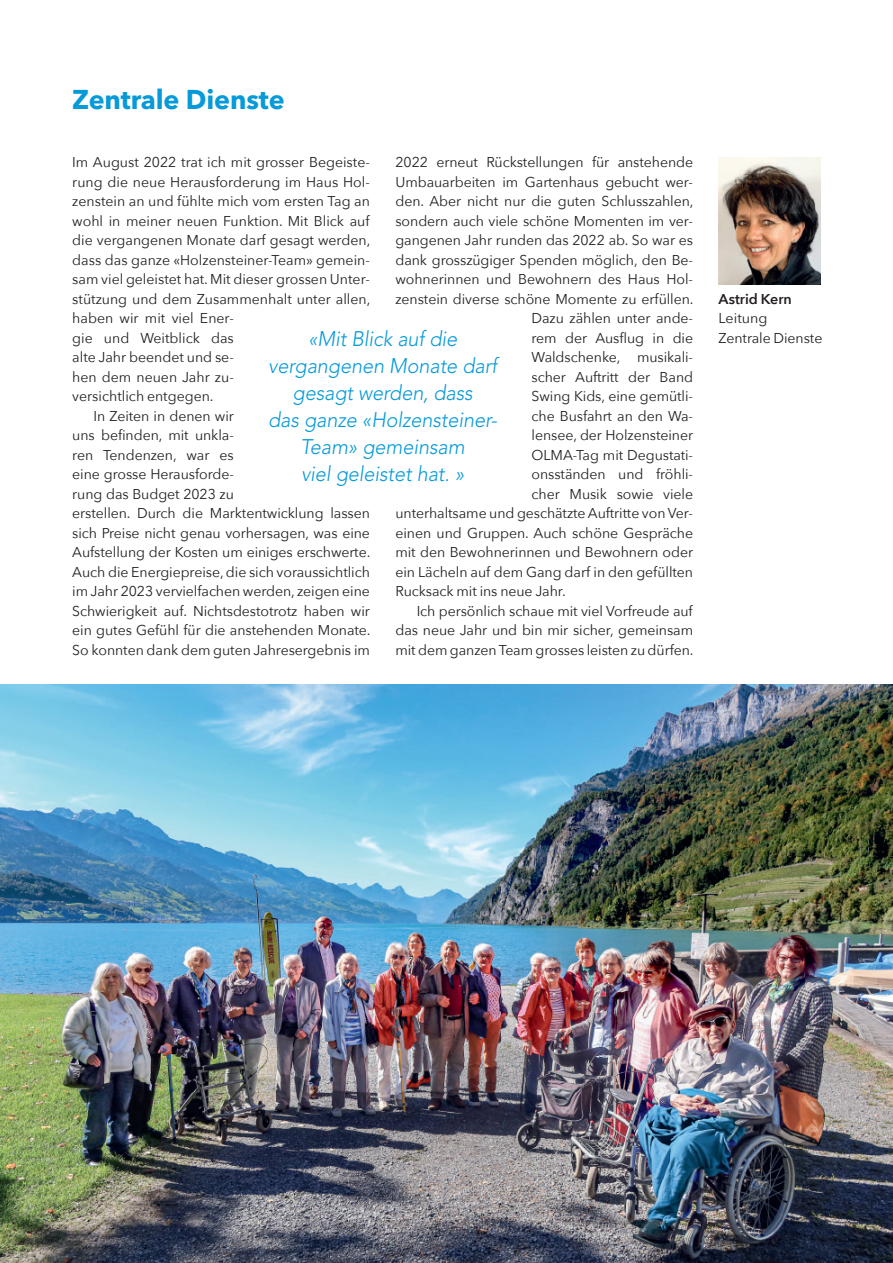
<style>
.page{position:relative;width:893px;height:1263px;background:#fff}
.page>*{position:absolute;margin:0;border:0;box-sizing:border-box;transform-origin:0 0}
.t1{font:700 27px "Avenir Next LT Pro";letter-spacing:-.005em;color:#069ad9}
.t2{font:italic 300 21px/27px "Avenir LT Std";letter-spacing:-.005em;color:#069ad9;text-align:center;scale:.95 1}
.t3{font:14.25px "Avenir Next";letter-spacing:-.005em;color:#231f20}
.t4{font:600 14.25px "Avenir Next";color:#231f20}
</style>
<div class="page">
<img style="left:719px;top:157px;width:102px;height:127px">
<img style="left:0;top:684px;width:893px;height:579px">
<h1 class="t1" style="left:72px;top:83px;width:214px">Zentrale Dienste</h1>
<p class="t3" style="left:395px;top:150px;width:299px">2022 erneut Rückstellungen für anstehende</p>
<p class="t3" style="left:395px;top:170px;width:299px">Umbauarbeiten im Gartenhaus gebucht wer-</p>
<p class="t3" style="left:395px;top:189px;width:300px">den. Aber nicht nur die guten Schlusszahlen,</p>
<p class="t3" style="left:395px;top:209px;width:299px">sondern auch viele schöne Momenten im ver-</p>
<p class="t3" style="left:395px;top:228px;width:299px">gangenen Jahr runden das 2022 ab. So war es</p>
<p class="t3" style="left:395px;top:248px;width:299px">dank grosszügiger Spenden möglich, den Be-</p>
<p class="t3" style="left:395px;top:267px;width:299px">wohnerinnen und Bewohnern des Haus Hol-</p>
<p class="t3" style="left:395px;top:287px;width:300px">zenstein diverse schöne Momente zu erfüllen.</p>
<p class="t3" style="left:531px;top:306px;width:163px">Dazu zählen unter ande-</p>
<p class="t3" style="left:531px;top:326px;width:163px">rem der Ausflug in die</p>
<p class="t3" style="left:531px;top:345px;width:163px">Waldschenke, musikali-</p>
<p class="t3" style="left:531px;top:365px;width:163px">scher Auftritt der Band</p>
<p class="t3" style="left:531px;top:384px;width:163px">Swing Kids, eine gemütli-</p>
<p class="t3" style="left:531px;top:404px;width:163px">che Busfahrt an den Wa-</p>
<p class="t3" style="left:531px;top:423px;width:163px">lensee, der Holzensteiner</p>
<p class="t3" style="left:531px;top:443px;width:163px">OLMA-Tag mit Degustati-</p>
<p class="t3" style="left:531px;top:462px;width:163px">onsständen und fröhli-</p>
<p class="t3" style="left:531px;top:482px;width:163px">cher Musik sowie viele</p>
<p class="t3" style="left:395px;top:501px;width:299px">unterhaltsame und geschätzte Auftritte von Ver-</p>
<p class="t3" style="left:395px;top:521px;width:299px">einen und Gruppen. Auch schöne Gespräche</p>
<p class="t3" style="left:395px;top:540px;width:299px">mit den Bewohnerinnen und Bewohnern oder</p>
<p class="t3" style="left:395px;top:560px;width:299px">ein Lächeln auf dem Gang darf in den gefüllten</p>
<p class="t3" style="left:395px;top:579px;width:172px">Rucksack mit ins neue Jahr.</p>
<p class="t3" style="left:417px;top:599px;width:278px">Ich persönlich schaue mit viel Vorfreude auf</p>
<p class="t3" style="left:395px;top:618px;width:299px">das neue Jahr und bin mir sicher, gemeinsam</p>
<p class="t3" style="left:395px;top:638px;width:300px">mit dem ganzen Team grosses leisten zu dürfen.</p>
<p class="t3" style="left:72px;top:150px;width:299px">Im August 2022 trat ich mit grosser Begeiste-</p>
<p class="t3" style="left:72px;top:170px;width:299px">rung die neue Herausforderung im Haus Hol-</p>
<p class="t3" style="left:72px;top:189px;width:299px">zenstein an und fühlte mich vom ersten Tag an</p>
<p class="t3" style="left:72px;top:209px;width:299px">wohl in meiner neuen Funktion. Mit Blick auf</p>
<p class="t3" style="left:72px;top:228px;width:300px">die vergangenen Monate darf gesagt werden,</p>
<p class="t3" style="left:72px;top:248px;width:299px">dass das ganze «Holzensteiner-Team» gemein-</p>
<p class="t3" style="left:72px;top:267px;width:298px">sam viel geleistet hat. Mit dieser grossen Unter-</p>
<p class="t3" style="left:72px;top:287px;width:300px">stützung und dem Zusammenhalt unter allen,</p>
<p class="t3" style="left:72px;top:306px;width:163px">haben wir mit viel Ener-</p>
<p class="t3" style="left:72px;top:326px;width:163px">gie und Weitblick das</p>
<p class="t3" style="left:72px;top:345px;width:163px">alte Jahr beendet und se-</p>
<p class="t3" style="left:72px;top:365px;width:163px">hen dem neuen Jahr zu-</p>
<p class="t3" style="left:72px;top:384px;width:143px">versichtlich entgegen.</p>
<p class="t3" style="left:94px;top:404px;width:142px">In Zeiten in denen wir</p>
<p class="t3" style="left:72px;top:423px;width:163px">uns befinden, mit unkla-</p>
<p class="t3" style="left:72px;top:443px;width:163px">ren Tendenzen, war es</p>
<p class="t3" style="left:72px;top:462px;width:163px">eine grosse Herausforde-</p>
<p class="t3" style="left:72px;top:482px;width:163px">rung das Budget 2023 zu</p>
<p class="t3" style="left:72px;top:501px;width:299px">erstellen. Durch die Marktentwicklung lassen</p>
<p class="t3" style="left:72px;top:521px;width:299px">sich Preise nicht genau vorhersagen, was eine</p>
<p class="t3" style="left:72px;top:540px;width:300px">Aufstellung der Kosten um einiges erschwerte.</p>
<p class="t3" style="left:72px;top:560px;width:299px">Auch die Energiepreise, die sich voraussichtlich</p>
<p class="t3" style="left:72px;top:579px;width:299px">im Jahr 2023 vervielfachen werden, zeigen eine</p>
<p class="t3" style="left:72px;top:599px;width:299px">Schwierigkeit auf. Nichtsdestotrotz haben wir</p>
<p class="t3" style="left:72px;top:618px;width:300px">ein gutes Gefühl für die anstehenden Monate.</p>
<p class="t3" style="left:72px;top:638px;width:299px">So konnten dank dem guten Jahresergebnis im</p>
<p class="t4" style="left:719px;top:287px;width:75px">Astrid Kern</p>
<p class="t3" style="left:719px;top:306px;width:50px">Leitung</p>
<h2 class="t2" style="left:308px;top:326px;width:159px">«Mit Blick auf die</h2>
<p class="t3" style="left:719px;top:326px;width:105px">Zentrale Dienste</p>
<h2 class="t2" style="left:268px;top:353px;width:243px">vergangenen Monate darf gesagt werden, dass<br>das ganze «Holzensteiner-<br>Team» gemeinsam<br>viel geleistet hat. »</h2>
</div>
